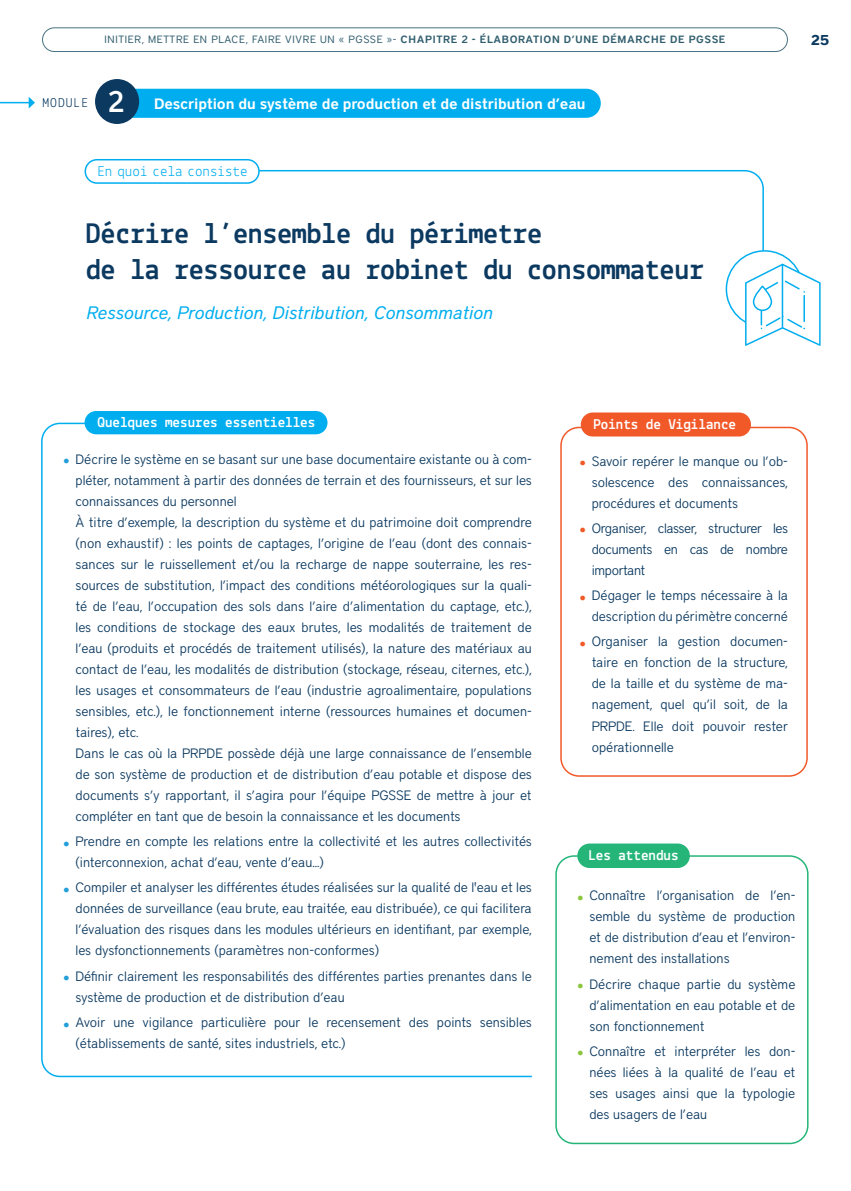
<style>
.page{position:relative;width:851px;height:1191px;background:#fff}
.page>*{position:absolute;margin:0;border:0;box-sizing:border-box;transform-origin:0 0}
.t1{font:700 33px "Lekton";color:#fff}
.t2{font:700 30px/36px "Lekton";letter-spacing:-.01em;color:#0b3960}
.texte_courant{font:italic 18px "District";color:#00aeef}
.texte_courant-2{font:700 15px "Lekton";color:#fff}
.texte_courant-3{font:600 15px "District";letter-spacing:-.01em;color:#fff}
.texte_courant-4{font:15px "Lekton";color:#00aeef}
.t3{font:700 14.25px "District";color:#0b3960}
.texte_courant-5{font:300 13.5px/21px "District";color:#0b3960;text-align:justify}
.texte_courant-6{font:13.5px "Lekton";letter-spacing:.075em;color:#0b3960}
.t4{font:10.5px "District";letter-spacing:.065em;color:#315e6e}
.s1{font-weight:600}
.s2{font-weight:400;font-size:19.5px;color:#229ed9}
.s3{font-weight:400;font-size:19.5px;color:#f15929}
.s4{font-weight:400;font-size:19.5px;color:#8bc63e}
</style>
<div class="page">
<div style="left:116px;top:89px;width:484px;height:29px;background:#00aeef;border-radius:15px"></div>
<div style="left:42px;top:27px;width:745px;height:25px;border:1px solid #487181;border-radius:12px"></div>
<svg style="left:0;top:97px;width:35px;height:11px"></svg>
<div style="left:95px;top:79px;width:44px;height:45px;background:#0b3960;border-radius:50%"></div>
<svg style="left:255px;top:169px;width:509px;height:102px"></svg>
<div style="left:85px;top:160px;width:174px;height:23px;background:#fff;border-radius:12px"></div>
<div style="left:84px;top:159px;width:176px;height:25px;border:2px solid #00aeef;border-radius:12px"></div>
<div style="left:560px;top:427px;width:247px;height:349px;border:2px solid #f15929;border-radius:18px"></div>
<div style="left:555px;top:855px;width:253px;height:289px;border:2px solid #25b579;border-radius:18px"></div>
<div style="left:580px;top:412px;width:170px;height:24px;background:#f15929;border-radius:12px"></div>
<div style="left:577px;top:843px;width:112px;height:25px;background:#25b579;border-radius:12px"></div>
<svg style="left:41px;top:422px;width:491px;height:656px"></svg>
<div style="left:85px;top:411px;width:242px;height:23px;background:#00aeef;border-radius:12px"></div>
<div style="left:726px;top:251px;width:76px;height:76px;background:#fff;border-radius:50%"></div>
<div style="left:725px;top:250px;width:78px;height:78px;border:2px solid #00aeef;border-radius:50%"></div>
<svg style="left:744px;top:263px;width:77px;height:83px"></svg>
<hr style="left:781px;top:264px;width:2px;height:64px;background:#00aeef">
<svg style="left:753px;top:286px;width:18px;height:24px"></svg>
<div style="left:752px;top:285px;width:20px;height:26px;border:2px solid #00aeef;border-radius:9px"></div>
<p class="t4" style="left:104px;top:33px;width:622px">INITIER, METTRE EN PLACE, FAIRE VIVRE UN « PGSSE »- <span class="s1">CHAPITRE 2 - ÉLABORATION D’UNE DÉMARCHE DE PGSSE</span></p>
<p class="t3" style="left:810px;top:31px;width:20px">25</p>
<p class="texte_courant-6" style="left:42px;top:95px;width:47px">MODULE</p>
<p class="t1" style="left:108px;top:81px;width:18px">2</p>
<p class="texte_courant-3" style="left:154px;top:95px;width:433px">Description du système de production et de distribution d’eau</p>
<p class="texte_courant-4" style="left:97px;top:162px;width:152px">En quoi cela consiste</p>
<p class="t2" style="left:86px;top:215px;width:619px">Décrire l’ensemble du périmetre<br>de la ressource au robinet du consommateur</p>
<p class="texte_courant" style="left:86px;top:302px;width:408px">Ressource, Production, Distribution, Consommation</p>
<p class="texte_courant-2" style="left:98px;top:413px;width:219px">Quelques mesures essentielles</p>
<p class="texte_courant-5" style="left:75px;top:448px;width:458px;text-indent:-13px"><span class="s2">•</span> Décrire le système en se basant sur une base documentaire existante ou à com&shy;pléter, notamment à partir des données de terrain et des fournisseurs, et sur les connaissances du personnel</p>
<p class="texte_courant-5" style="left:75px;top:511px;width:458px">À titre d’exemple, la description du système et du patrimoine doit comprendre (non exhaustif) : les points de captages, l’origine de l’eau (dont des connais&shy;sances sur le ruissellement et/ou la recharge de nappe souterraine, les res&shy;sources de substitution, l’impact des conditions météorologiques sur la quali&shy;té de l’eau, l’occupation des sols dans l’aire d’alimentation du captage, etc.), les conditions de stockage des eaux brutes, les modalités de traitement de l’eau (produits et procédés de traitement utilisés), la nature des matériaux au contact de l’eau, les modalités de distribution (stockage, réseau, citernes, etc.), les usages et consommateurs de l’eau (industrie agroalimentaire, populations sensibles, etc.), le fonctionnement interne (ressources humaines et documen&shy;taires), etc.</p>
<p class="texte_courant-5" style="left:75px;top:742px;width:457px">Dans le cas où la PRPDE possède déjà une large connaissance de l’ensemble de son système de production et de distribution d’eau potable et dispose des documents s’y rapportant, il s’agira pour l’équipe PGSSE de mettre à jour et compléter en tant que de besoin la connaissance et les documents</p>
<p class="texte_courant-5" style="left:75px;top:831px;width:458px;text-indent:-13px"><span class="s2">•</span> Prendre en compte les relations entre la collectivité et les autres collectivités (interconnexion, achat d’eau, vente d’eau...)</p>
<p class="texte_courant-5" style="left:75px;top:877px;width:458px;text-indent:-13px"><span class="s2">•</span> Compiler et analyser les différentes études réalisées sur la qualité de l'eau et les données de surveillance (eau brute, eau traitée, eau distribuée), ce qui facilitera l’évaluation des risques dans les modules ultérieurs en identifiant, par exemple, les dysfonctionnements (paramètres non-conformes)</p>
<p class="texte_courant-5" style="left:75px;top:965px;width:458px;text-indent:-13px"><span class="s2">•</span> Définir clairement les responsabilités des différentes parties prenantes dans le système de production et de distribution d’eau</p>
<p class="texte_courant-5" style="left:75px;top:1011px;width:457px;text-indent:-13px"><span class="s2">•</span> Avoir une vigilance particulière pour le recensement des points sensibles (établissements de santé, sites industriels, etc.)</p>
<p class="texte_courant-2" style="left:593px;top:415px;width:144px">Points de Vigilance</p>
<p class="texte_courant-5" style="left:591px;top:450px;width:198px;text-indent:-13px"><span class="s3">•</span> Savoir repérer le manque ou l’ob&shy;solescence des connaissances, procédures et documents</p>
<p class="texte_courant-5" style="left:591px;top:517px;width:198px;text-indent:-13px"><span class="s3">•</span> Organiser, classer, structurer les documents en cas de nombre important</p>
<p class="texte_courant-5" style="left:579px;top:585px;width:210px;text-align:right"><span class="s3">•</span> Dégager le temps nécessaire à la description du périmètre concerné</p>
<p class="texte_courant-5" style="left:591px;top:631px;width:198px;text-indent:-13px"><span class="s3">•</span> Organiser la gestion documen&shy;taire en fonction de la structure, de la taille et du système de ma&shy;nagement, quel qu’il soit, de la PRPDE. Elle doit pouvoir rester opérationnelle</p>
<p class="texte_courant-2" style="left:588px;top:846px;width:91px">Les attendus</p>
<p class="texte_courant-5" style="left:589px;top:885px;width:207px;text-indent:-13px"><span class="s4">•</span> Connaître l’organisation de l’en&shy;semble du système de production et de distribution d’eau et l’environ&shy;nement des installations</p>
<p class="texte_courant-5" style="left:589px;top:973px;width:207px;text-indent:-13px"><span class="s4">•</span> Décrire chaque partie du système d’alimentation en eau potable et de son fonctionnement</p>
<p class="texte_courant-5" style="left:589px;top:1040px;width:207px;text-indent:-13px"><span class="s4">•</span> Connaître et interpréter les don&shy;nées liées à la qualité de l’eau et ses usages ainsi que la typologie des usagers de l’eau</p>
</div>
